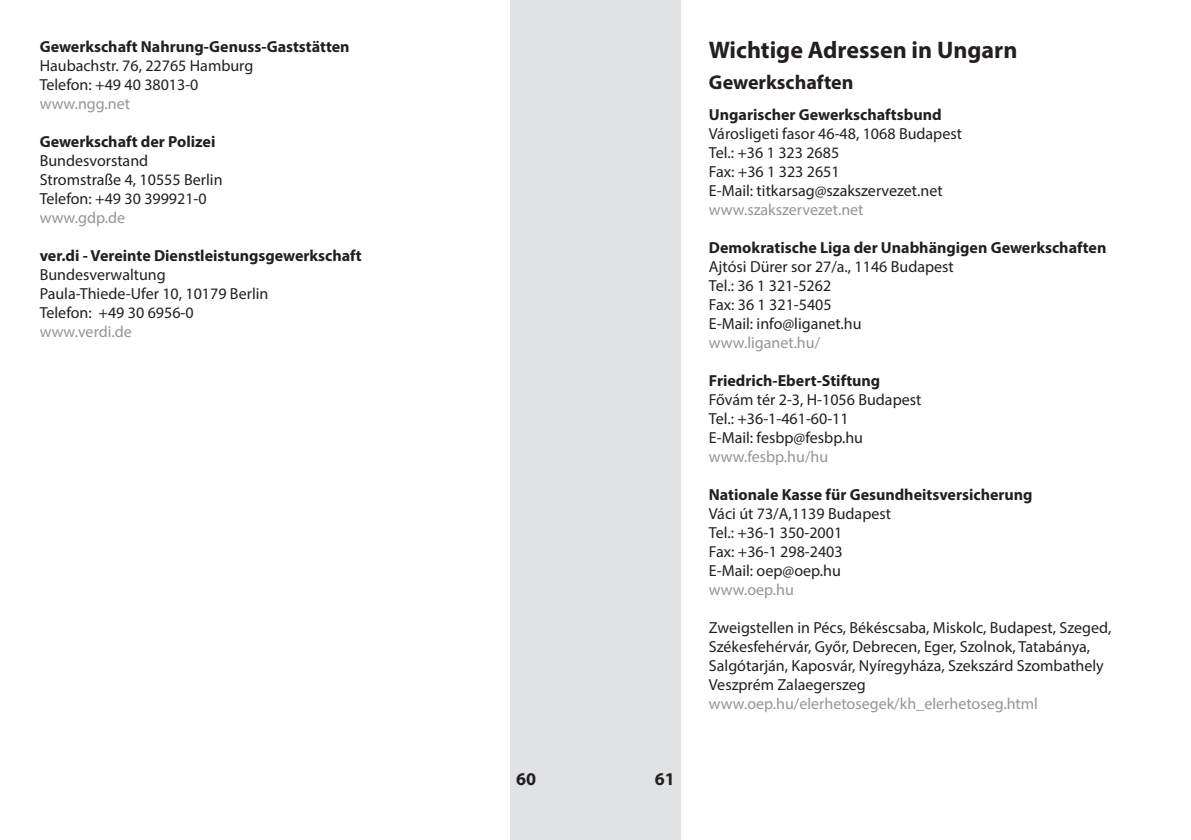
<style>
.page{position:relative;width:1191px;height:840px;background:#fff}
.page>*{position:absolute;margin:0;border:0;box-sizing:border-box;transform-origin:0 0}
.t1{font:700 24px "Myriad Pro";color:#231f20}
.t2{font:700 20px "Myriad Pro";color:#231f20}
.t3{font:700 18px "Myriad Pro";color:#231f20}
.t4{font:16px/19px "Myriad Pro";color:#231f20}
.t5{font:700 16px "Myriad Pro";color:#231f20}
.t6{font:16px "Myriad Pro";color:#939598}
</style>
<div class="page">
<div style="left:510px;top:0;width:170px;height:839px;background:#e1e2e4"></div>
<p class="t5" style="left:40px;top:36px;width:311px">Gewerkschaft Nahrung-Genuss-Gaststätten</p>
<p class="t4" style="left:40px;top:56px;width:215px">Haubachstr. 76, 22765 Hamburg<br>Telefon: +49 40 38013-0</p>
<p class="t6" style="left:40px;top:93px;width:92px">www.ngg.net</p>
<p class="t5" style="left:40px;top:131px;width:177px">Gewerkschaft der Polizei</p>
<p class="t4" style="left:40px;top:151px;width:184px">Bundesvorstand<br>Stromstraße 4, 10555 Berlin<br>Telefon: +49 30 399921-0</p>
<p class="t6" style="left:40px;top:207px;width:87px">www.gdp.de</p>
<p class="t5" style="left:40px;top:245px;width:323px">ver.di - Vereinte Dienstleistungsgewerkschaft</p>
<p class="t4" style="left:40px;top:265px;width:230px">Bundesverwaltung<br>Paula-Thiede-Ufer 10, 10179 Berlin<br>Telefon: +49 30 6956-0</p>
<p class="t6" style="left:40px;top:321px;width:94px">www.verdi.de</p>
<p class="t3" style="left:516px;top:766px;width:21px">60</p>
<p class="t3" style="left:655px;top:766px;width:21px">61</p>
<h1 class="t1" style="left:709px;top:34px;width:310px">Wichtige Adressen in Ungarn</h1>
<p class="t2" style="left:709px;top:69px;width:146px">Gewerkschaften</p>
<p class="t5" style="left:709px;top:104px;width:234px">Ungarischer Gewerkschaftsbund</p>
<p class="t4" style="left:709px;top:124px;width:254px">Városligeti fasor 46-48, 1068 Budapest<br>Tel.: +36 1 323 2685<br>Fax: +36 1 323 2651<br>E-Mail: titkarsag@szakszervezet.net</p>
<p class="t6" style="left:709px;top:199px;width:156px">www.szakszervezet.net</p>
<p class="t5" style="left:709px;top:237px;width:399px">Demokratische Liga der Unabhängigen Gewerkschaften</p>
<p class="t4" style="left:709px;top:257px;width:246px">Ajtósi Dürer sor 27/a., 1146 Budapest<br>Tel.: 36 1 321-5262<br>Fax: 36 1 321-5405<br>E-Mail: info@liganet.hu</p>
<p class="t6" style="left:709px;top:332px;width:113px">www.liganet.hu/</p>
<p class="t5" style="left:709px;top:370px;width:173px">Friedrich-Ebert-Stiftung</p>
<p class="t4" style="left:709px;top:389px;width:214px">Fővám tér 2-3, H-1056 Budapest<br>Tel.: +36-1-461-60-11<br>E-Mail: fesbp@fesbp.hu</p>
<p class="t6" style="left:709px;top:446px;width:121px">www.fesbp.hu/hu</p>
<p class="t5" style="left:709px;top:484px;width:325px">Nationale Kasse für Gesundheitsversicherung</p>
<p class="t4" style="left:709px;top:503px;width:184px">Váci út 73/A,1139 Budapest<br>Tel.: +36-1 350-2001<br>Fax: +36-1 298-2403<br>E-Mail: oep@oep.hu</p>
<p class="t6" style="left:709px;top:579px;width:86px">www.oep.hu</p>
<p class="t4" style="left:709px;top:617px;width:404px">Zweigstellen in Pécs, Békéscsaba, Miskolc, Budapest, Szeged, Székesfehérvár, Győr, Debrecen, Eger, Szolnok, Tatabánya, Salgótarján, Kaposvár, Nyíregyháza, Szekszárd Szombathely Veszprém Zalaegerszeg</p>
<p class="t6" style="left:709px;top:693px;width:330px">www.oep.hu/elerhetosegek/kh_elerhetoseg.html</p>
</div>
